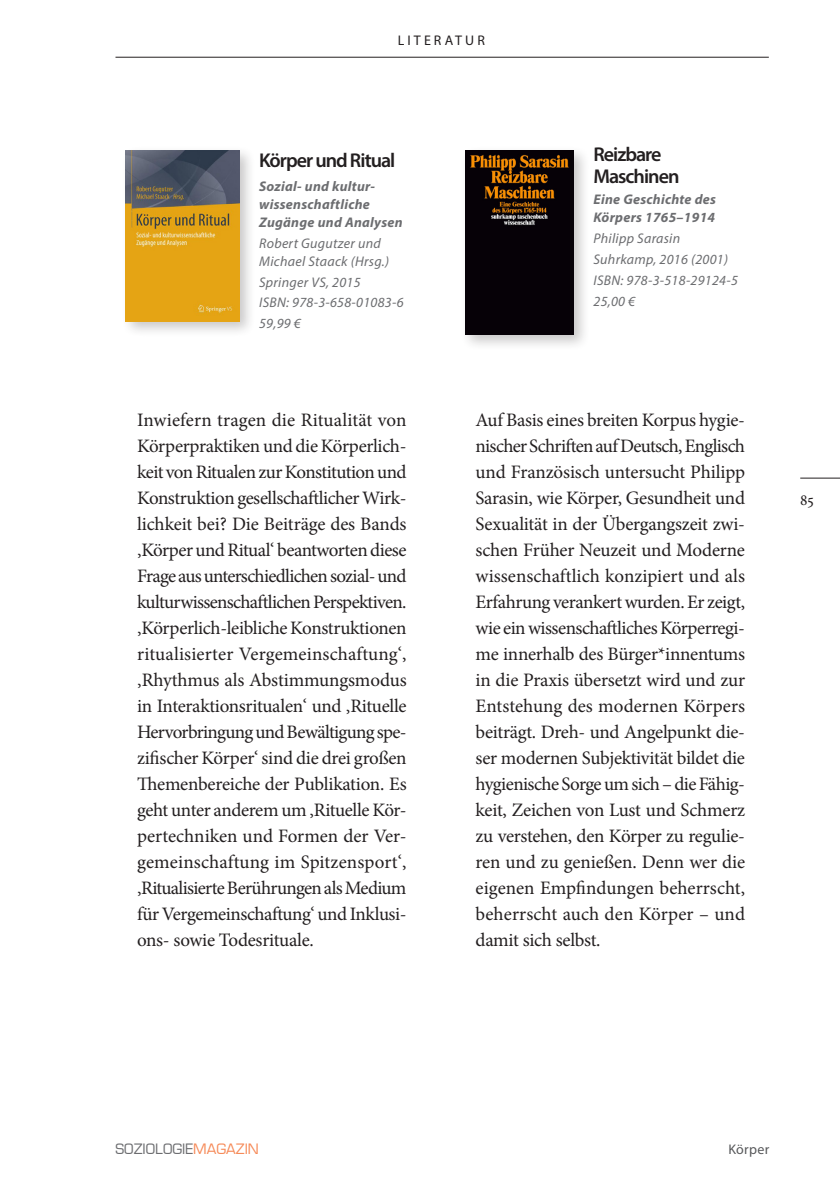
<style>
.page{position:relative;width:840px;height:1191px;background:#fff}
.page>*{position:absolute;margin:0;border:0;box-sizing:border-box;transform-origin:0 0}
.Buchtitel{font:600 20px/22px "Myriad Pro";letter-spacing:-.05em;color:#231f20}
.Fachliteratur_Fließtext{font:19px/26px "Minion Pro";letter-spacing:-.015em;color:#231f20;text-align:justify}
.t1{font:16px "Minion Pro";color:#231f20}
.Buchtitel-2{font:italic 14px/18px "Myriad Pro";letter-spacing:.02em;color:#6c6d70}
.Buchtitel-3{font:italic 700 14px/18px "Myriad Pro";letter-spacing:.02em;color:#6c6d70}
.t2{font:500 14px "Eurostile";color:#6c6d70}
.t3{font:14px "Myriad Pro";letter-spacing:.22em;color:#231f20}
.t4{font:14px "Myriad Pro";letter-spacing:.02em;color:#57585a}
.s1{color:#f68a58}
</style>
<div class="page">
<hr style="left:115px;top:57px;width:653px;height:1px;background:#231f20">
<hr style="left:799px;top:477px;width:40px;height:1px;background:#231f20">
<div style="left:121px;top:145px;width:134px;height:193px;background:#231f20;opacity:.25"></div>
<img style="left:126px;top:150px;width:113px;height:171px">
<div style="left:460px;top:145px;width:129px;height:206px;background:#231f20;opacity:.25"></div>
<img style="left:465px;top:150px;width:108px;height:184px">
<p class="t3" style="left:397px;top:32px;width:89px">LITERATUR</p>
<p class="Buchtitel" style="left:259px;top:149px;width:138px">Körper und Ritual</p>
<p class="Buchtitel-3" style="left:259px;top:177px;width:145px">Sozial- und kultur&shy;wissenschaftliche<br>Zugänge und Analysen</p>
<p class="Buchtitel-2" style="left:259px;top:234px;width:131px">Robert Gugutzer und<br>Michael Staack (Hrsg.)</p>
<p class="Buchtitel-2" style="left:259px;top:272px;width:103px">Springer VS, 2015</p>
<p class="Buchtitel-2" style="left:259px;top:293px;width:146px">ISBN: 978-3-658-01083-6</p>
<p class="Buchtitel-2" style="left:259px;top:314px;width:43px">59,99 €</p>
<p class="Buchtitel" style="left:593px;top:143px;width:87px">Reizbare<br>Maschinen</p>
<p class="Buchtitel-3" style="left:593px;top:190px;width:124px">Eine Geschichte des<br>Körpers 1765–1914</p>
<p class="Buchtitel-2" style="left:593px;top:229px;width:88px">Philipp Sarasin</p>
<p class="Buchtitel-2" style="left:593px;top:250px;width:136px">Suhrkamp, 2016 (2001)</p>
<p class="Buchtitel-2" style="left:593px;top:271px;width:146px">ISBN: 978-3-518-29124-5</p>
<p class="Buchtitel-2" style="left:593px;top:292px;width:43px">25,00 €</p>
<p class="Fachliteratur_Fließtext" style="left:137px;top:406px;width:271px">Inwiefern tragen die Ritualität von Körperpraktiken und die Körperlich&shy;keit von Ritualen zur Konstitution und Konstruktion gesellschaftlicher Wirk&shy;lichkeit bei? Die Beiträge des Bands ‚Körper und Ritual‘ beantworten diese Frage aus unterschiedlichen sozial- und kulturwissenschaftlichen Perspektiven. ‚Körperlich-leibliche Konstruktionen ritualisierter Vergemeinschaftung‘, ‚Rhythmus als Abstimmungsmodus in Interaktionsritualen‘ und ‚Rituelle Hervorbringung und Bewältigung spe&shy;zifischer Körper‘ sind die drei großen Themenbereiche der Publikation. Es geht unter anderem um ‚Rituelle Kör&shy;pertechniken und Formen der Ver&shy;gemeinschaftung im Spitzensport‘, ‚Ritualisierte Berührungen als Medium für Vergemeinschaftung‘ und Inklusi&shy;ons- sowie Todesrituale.</p>
<p class="Fachliteratur_Fließtext" style="left:475px;top:406px;width:271px">Auf Basis eines breiten Korpus hygie&shy;nischer Schriften auf Deutsch, Englisch und Französisch untersucht Philipp Sarasin, wie Körper, Gesundheit und Sexualität in der Übergangszeit zwi&shy;schen Früher Neuzeit und Moderne wissenschaftlich konzipiert und als Erfahrung verankert wurden. Er zeigt, wie ein wissenschaftliches Körperregi&shy;me innerhalb des Bürger*innentums in die Praxis übersetzt wird und zur Entstehung des modernen Körpers beiträgt. Dreh- und Angelpunkt die&shy;ser modernen Subjektivität bildet die hygienische Sorge um sich – die Fähig&shy;keit, Zeichen von Lust und Schmerz zu verstehen, den Körper zu regulie&shy;ren und zu genießen. Denn wer die eigenen Empfindungen beherrscht, beherrscht auch den Körper – und damit sich selbst.</p>
<p class="t1" style="left:799px;top:489px;width:15px">85</p>
<p class="t2" style="left:115px;top:1140px;width:145px">SOZIOLOGIE<span class="s1">MAGAZIN</span></p>
<p class="t4" style="left:728px;top:1140px;width:42px">Körper</p>
</div>
